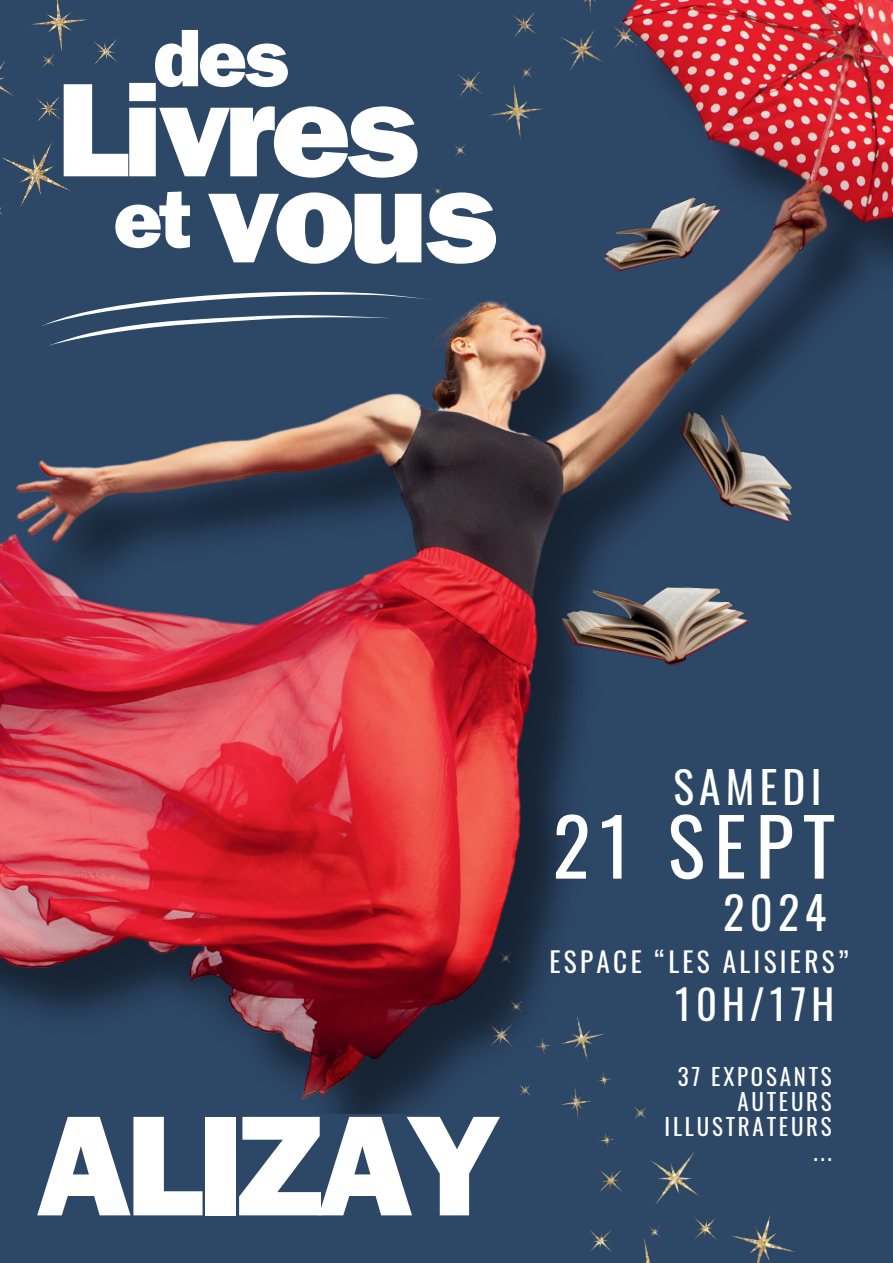
<style>
.page{position:relative;width:893px;height:1263px;background:#2d4767}
.page>*{position:absolute;margin:0;border:0;box-sizing:border-box;transform-origin:0 0}
.t1{font:143.55px "Anonymous";letter-spacing:-.04em;color:#fff}
.t2{font:134.18px "Anonymous";letter-spacing:-.04em;color:#fff}
.t3{font:82.12px "Anonymous";color:#fff}
.t4{font:78.6px "Oswald";letter-spacing:.12em;color:#fff}
.t5{font:44.62px "Oswald";color:#fff}
.t6{font:43.42px "Oswald";letter-spacing:.12em;color:#fff}
.t7{font:40.72px "Oswald";letter-spacing:.12em;color:#fff}
.t8{font:27.38px "Oswald";letter-spacing:.12em;color:#fff}
.t9{font:22.95px/25.2px "Oswald";letter-spacing:.12em;color:#fff;text-align:right}
.s1{font-size:82.12px}
</style>
<div class="page">
<img style="left:577px;top:1113px;width:219px;height:150px">
<img style="left:0;top:0;width:893px;height:1113px">
<h3 class="t3" style="left:154px;top:10px;width:136px">des</h3>
<h2 class="t2" style="left:56px;top:52px;width:364px">Livres</h2>
<h2 class="t2" style="left:113px;top:138px;width:385px"><span class="s1">et</span> vous</h2>
<h1 class="t1" style="left:36px;top:1082px;width:467px">ALIZAY</h1>
<h3 class="t6" style="left:673px;top:749px;width:150px">SAMEDI</h3>
<h3 class="t4" style="left:553px;top:777px;width:284px">21 SEPT</h3>
<h3 class="t5" style="left:723px;top:873px;width:105px">2024</h3>
<p class="t8" style="left:549px;top:937px;width:300px">ESPACE “LES ALISIERS”</p>
<h3 class="t7" style="left:675px;top:969px;width:160px">10H/17H</h3>
<p class="t9" style="left:664px;top:1061px;width:169px">37 EXPOSANTS<br>AUTEURS<br>ILLUSTRATEURS ...</p>
</div>
